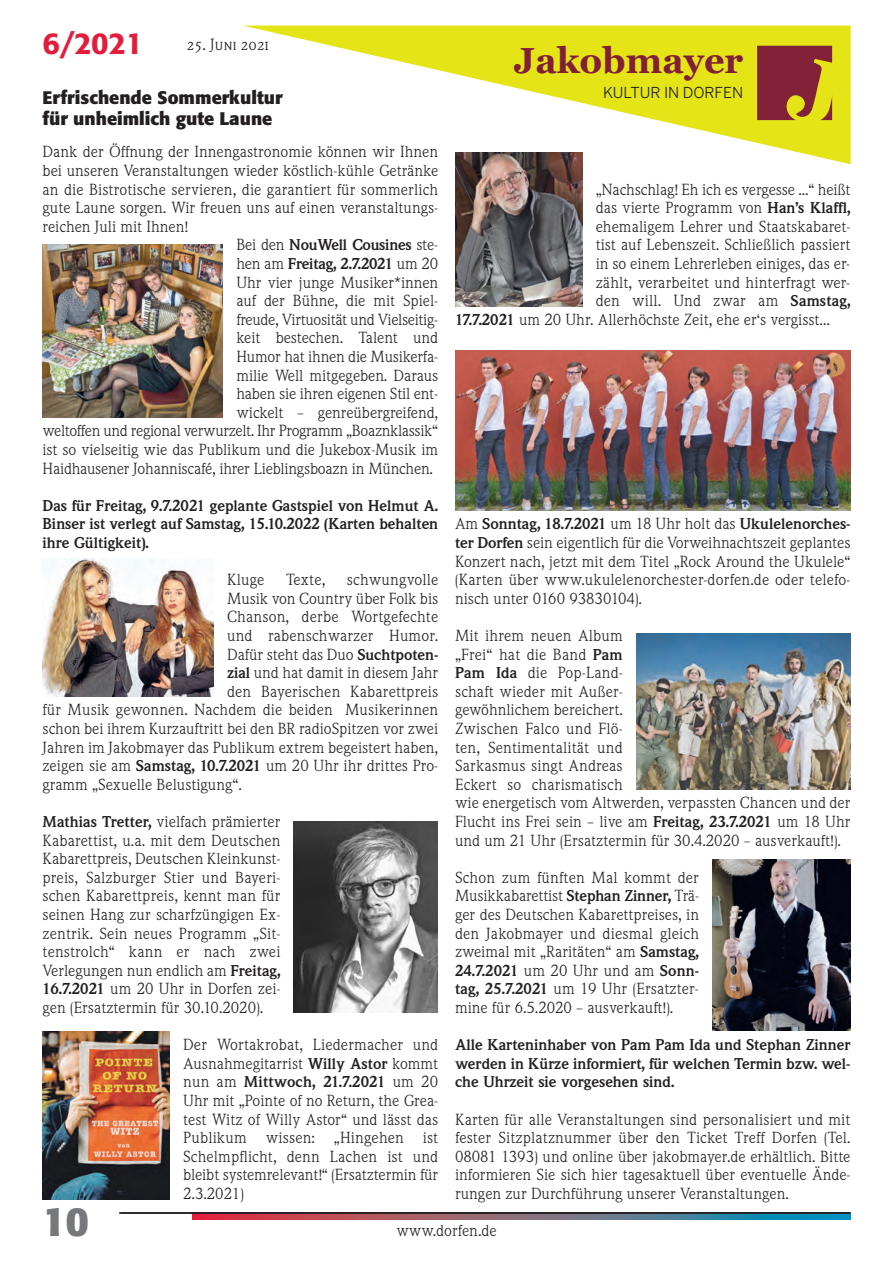
<style>
.page{position:relative;width:893px;height:1263px;background:#fff}
.page>*{position:absolute;margin:0;border:0;box-sizing:border-box;transform-origin:0 0}
.t1{font:700 40.5px "Formata";color:#76787b}
.t2{font:700 36px "Georgia";color:#811f37}
.t3{font:500 30px "Formata";color:#e41c3b}
.t4{font:700 18px/21px "Formata";color:#231f20}
.t5{font:15px/18.6px "Weidemann SB";color:#231f20;text-align:justify}
.t6{font:700 15px/18.6px "Weidemann SB";color:#231f20;text-align:justify}
.t7{font:15px "Weidemann SB";letter-spacing:-.025em;color:#231f20}
.t8{font:15px "Benton Sans";color:#231f20}
.t9{font:15px "Weidemann SB Caps";color:#231f20}
.s1{font-weight:400}
.s2{font-weight:700}
</style>
<div class="page">
<svg style="left:192px;top:1214px;width:658px;height:5px;background:#7c697d"></svg>
<hr style="left:119px;top:1212px;width:731px;height:2px;background:#231f20">
<svg style="left:245px;top:26px;width:606px;height:138px"></svg>
<img style="left:757px;top:46px;width:75px;height:74px">
<img style="left:294px;top:821px;width:144px;height:191px">
<img style="left:455px;top:152px;width:127px;height:154px">
<img style="left:43px;top:1032px;width:127px;height:167px">
<img style="left:712px;top:859px;width:138px;height:171px">
<img style="left:43px;top:244px;width:180px;height:174px">
<img style="left:43px;top:558px;width:171px;height:138px">
<img style="left:636px;top:633px;width:214px;height:157px">
<img style="left:455px;top:350px;width:395px;height:161px">
<h3 class="t3" style="left:43px;top:30px;width:102px">6/2021</h3>
<p class="t9" style="left:187px;top:36px;width:84px">25. Juni 2021</p>
<p class="t4" style="left:43px;top:88px;width:242px">Erfrischende Sommerkultur für unheimlich gute Laune</p>
<p class="t5" style="left:43px;top:143px;width:397px">Dank der Öffnung der Innengastronomie können wir Ihnen</p>
<p class="t5" style="left:43px;top:161px;width:397px">bei unseren Veranstaltungen wieder köstlich-kühle Getränke</p>
<p class="t5" style="left:43px;top:180px;width:397px">an die Bistrotische servieren, die garantiert für sommerlich</p>
<p class="t5" style="left:43px;top:199px;width:397px">gute Laune sorgen. Wir freuen uns auf einen veranstaltungs-</p>
<p class="t5" style="left:43px;top:217px;width:147px">reichen Juli mit Ihnen!</p>
<p class="t6" style="left:236px;top:236px;width:203px"><span class="s1">Bei den</span> NouWell Cousines <span class="s1">ste-</span></p>
<p class="t6" style="left:236px;top:254px;width:203px"><span class="s1">hen am</span> Freitag, 2.7.2021 <span class="s1">um 20</span></p>
<p class="t5" style="left:236px;top:273px;width:203px">Uhr vier junge Musiker*innen</p>
<p class="t5" style="left:236px;top:292px;width:203px">auf der Bühne, die mit Spiel-</p>
<p class="t7" style="left:236px;top:311px;width:203px">freude, Virtuosität und Vielseitig-</p>
<p class="t5" style="left:236px;top:329px;width:203px">keit bestechen. Talent und</p>
<p class="t5" style="left:236px;top:347px;width:203px">Humor hat ihnen die Musikerfa-</p>
<p class="t5" style="left:236px;top:366px;width:203px">milie Well mitgegeben. Daraus</p>
<p class="t5" style="left:236px;top:385px;width:203px">haben sie ihren eigenen Stil ent-</p>
<p class="t5" style="left:236px;top:403px;width:203px">wickelt – genreübergreifend,</p>
<p class="t7" style="left:43px;top:422px;width:397px">weltoffen und regional verwurzelt. Ihr Programm „Boaznklassik“</p>
<p class="t5" style="left:43px;top:440px;width:397px">ist so vielseitig wie das Publikum und die Jukebox-Musik im</p>
<p class="t5" style="left:43px;top:459px;width:392px">Haidhausener Johanniscafé, ihrer Lieblingsboazn in München.</p>
<p class="t6" style="left:43px;top:496px;width:397px">Das für Freitag, 9.7.2021 geplante Gastspiel von Helmut A.<br>Binser ist verlegt auf Samstag, 15.10.2022 (Karten behalten ihre Gültigkeit).</p>
<p class="t5" style="left:227px;top:571px;width:39px">Kluge</p>
<p class="t5" style="left:286px;top:571px;width:41px">Texte,</p>
<p class="t5" style="left:347px;top:571px;width:93px">schwungvolle</p>
<p class="t5" style="left:227px;top:589px;width:213px">Musik von Country über Folk bis</p>
<p class="t5" style="left:227px;top:608px;width:213px">Chanson, derbe Wortgefechte</p>
<p class="t5" style="left:227px;top:626px;width:213px">und rabenschwarzer Humor.</p>
<p class="t5" style="left:227px;top:645px;width:213px">Dafür steht das Duo <span class="s2">Suchtpoten-</span></p>
<p class="t5" style="left:227px;top:664px;width:213px"><span class="s2">zial</span> und hat damit in diesem Jahr</p>
<p class="t5" style="left:227px;top:682px;width:213px">den Bayerischen Kabarettpreis</p>
<p class="t5" style="left:43px;top:701px;width:397px">für Musik gewonnen. Nachdem die beiden Musikerinnen</p>
<p class="t5" style="left:43px;top:719px;width:397px">schon bei ihrem Kurzauftritt bei den BR radioSpitzen vor zwei</p>
<p class="t5" style="left:43px;top:738px;width:397px">Jahren im Jakobmayer das Publikum extrem begeistert haben,</p>
<p class="t5" style="left:43px;top:757px;width:397px">zeigen sie am <span class="s2">Samstag, 10.7.2021</span> um 20 Uhr ihr drittes Pro-</p>
<p class="t5" style="left:43px;top:775px;width:201px">gramm „Sexuelle Belustigung“.</p>
<p class="t5" style="left:43px;top:812px;width:239px"><span class="s2">Mathias Tretter,</span> vielfach prämierter Kabarettist, u.a. mit dem Deutschen Kabarettpreis, Deutschen Kleinkunst&shy;preis, Salzburger Stier und Bayeri&shy;schen Kabarettpreis, kennt man für seinen Hang zur scharfzüngigen Ex&shy;zentrik. Sein neues Programm „Sit&shy;tenstrolch“ kann er nach zwei Verlegungen nun endlich am <span class="s2">Freitag, 16.7.2021</span> um 20 Uhr in Dorfen zei&shy;gen (Ersatztermin für 30.10.2020).</p>
<p class="t5" style="left:183px;top:1036px;width:257px">Der Wortakrobat, Liedermacher und Ausnahmegitarrist <span class="s2">Willy Astor</span> kommt nun am <span class="s2">Mittwoch, 21.7.2021</span> um 20<br>Uhr mit „Pointe of no Return, the Grea&shy;test Witz of Willy Astor“ und lässt das Publikum</p>
<p class="t5" style="left:266px;top:1129px;width:51px">wissen:</p>
<p class="t5" style="left:334px;top:1129px;width:72px">„Hingehen</p>
<p class="t5" style="left:183px;top:1129px;width:257px;text-indent:240px">ist Schelmpflicht, denn Lachen ist und bleibt systemrelevant!“ (Ersatztermin für 2.3.2021)</p>
<h2 class="t2" style="left:514px;top:39px;width:231px">Jakobmayer</h2>
<p class="t8" style="left:603px;top:84px;width:142px">KULTUR IN DORFEN</p>
<p class="t5" style="left:596px;top:180px;width:256px">„Nachschlag! Eh ich es vergesse ...“ heißt</p>
<p class="t5" style="left:596px;top:199px;width:256px">das vierte Programm von <span class="s2">Han’s Klaffl,</span></p>
<p class="t5" style="left:596px;top:217px;width:256px">ehemaligem Lehrer und Staatskabaret-</p>
<p class="t5" style="left:596px;top:236px;width:256px">tist auf Lebenszeit. Schließlich passiert</p>
<p class="t5" style="left:596px;top:254px;width:256px">in so einem Lehrerleben einiges, das er-</p>
<p class="t5" style="left:596px;top:273px;width:256px">zählt, verarbeitet und hinterfragt wer-</p>
<p class="t5" style="left:596px;top:292px;width:256px">den will. Und zwar am <span class="s2">Samstag,</span></p>
<p class="t5" style="left:455px;top:310px;width:376px"><span class="s2">17.7.2021</span> um 20 Uhr. Allerhöchste Zeit, ehe er‘s vergisst…</p>
<p class="t5" style="left:455px;top:515px;width:397px">Am <span class="s2">Sonntag, 18.7.2021</span> um 18 Uhr holt das <span class="s2">Ukulelenorches&shy;ter Dorfen</span> sein eigentlich für die Vorweihnachtszeit geplantes Konzert nach, jetzt mit dem Titel „Rock Around the Ukulele“ (Karten über www.ukulelenorchester-dorfen.de oder telefo&shy;nisch unter 0160 93830104).</p>
<p class="t5" style="left:455px;top:626px;width:397px;text-align:left">Mit ihrem neuen Album<br>„Frei“ hat die Band <span class="s2">Pam<br>Pam Ida</span> die Pop-Land-<br>schaft wieder mit Außer-<br>gewöhnlichem bereichert.<br>Zwischen Falco und Flö-<br>ten, Sentimentalität und<br>Sarkasmus singt Andreas<br>Eckert so charismatisch<br>wie energetisch vom Altwerden, verpassten Chancen und der<br>Flucht ins Frei sein – live am <span class="s2">Freitag, 23.7.2021</span> um 18 Uhr und um 21 Uhr (Ersatztermin für 30.4.2020 – ausverkauft!).</p>
<p class="t5" style="left:455px;top:868px;width:246px">Schon zum fünften Mal kommt der Musikkabarettist <span class="s2">Stephan Zinner,</span> Trä&shy;ger des Deutschen Kabarettpreises, in den Jakobmayer und diesmal gleich zweimal mit „Raritäten“ am <span class="s2">Samstag, 24.7.2021</span> um 20 Uhr und am <span class="s2">Sonn&shy;tag, 25.7.2021</span> um 19 Uhr (Ersatzter&shy;mine für 6.5.2020 – ausverkauft!).</p>
<p class="t6" style="left:455px;top:1036px;width:397px">Alle Karteninhaber von Pam Pam Ida und Stephan Zinner werden in Kürze informiert, für welchen Termin bzw. wel&shy;che Uhrzeit sie vorgesehen sind.</p>
<p class="t5" style="left:455px;top:1110px;width:397px">Karten für alle Veranstaltungen sind personalisiert und mit fester Sitzplatznummer über den Ticket Treff Dorfen (Tel.<br>08081 1393) und online über jakobmayer.de erhältlich. Bitte informieren Sie sich hier tagesaktuell über eventuelle Ände&shy;rungen zur Durchführung unserer Veranstaltungen.</p>
<h1 class="t1" style="left:43px;top:1204px;width:48px">10</h1>
<p class="t5" style="left:396px;top:1222px;width:102px">www.dorfen.de</p>
</div>
